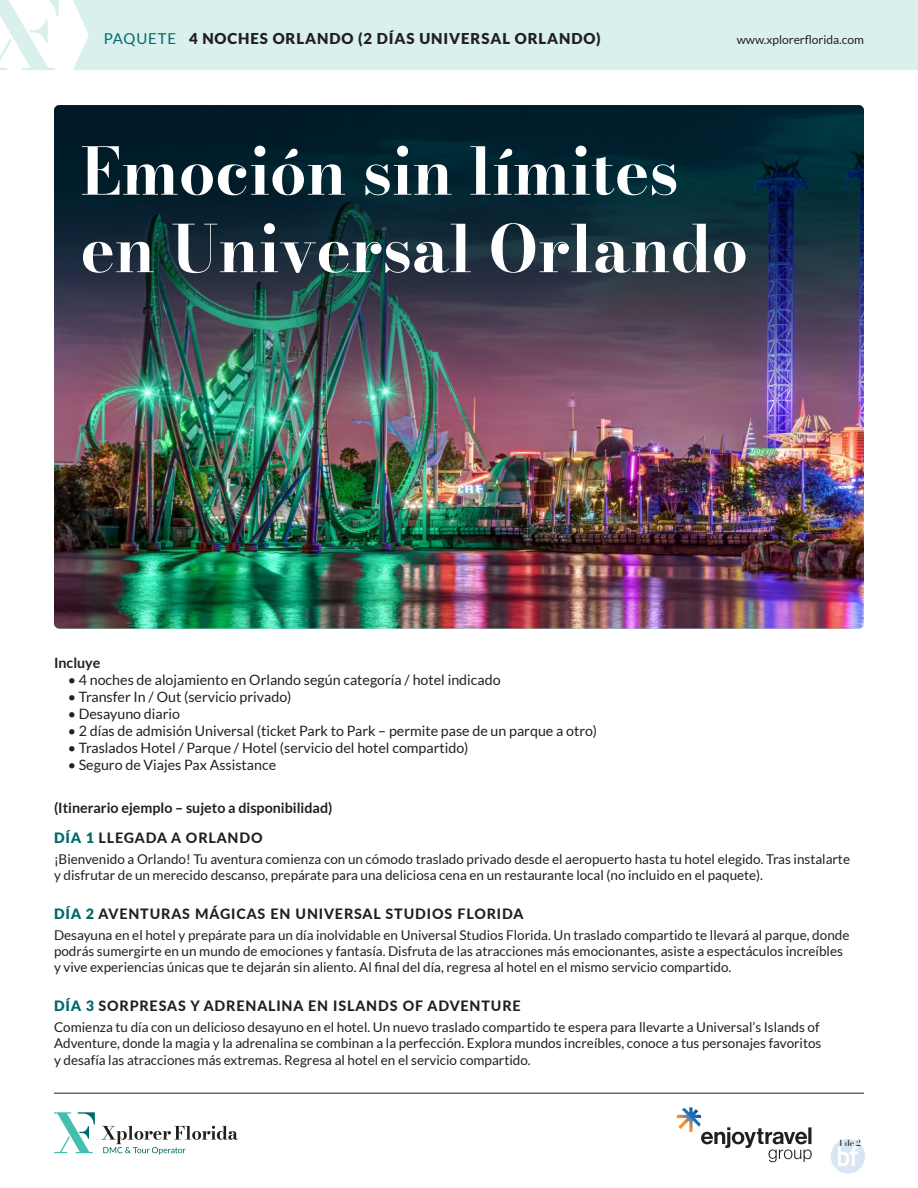
<style>
.page{position:relative;width:918px;height:1188px;background:#fff}
.page>*{position:absolute;margin:0;border:0;box-sizing:border-box;transform-origin:0 0}
.t1{font:700 64.5px/77.6px "Bodoni Moda 18 pt";color:#fff}
.t2{font:900 15px "Lato";letter-spacing:.06em;color:#231f20}
.t3{font:15px "Lato";letter-spacing:.06em;color:#00696a}
.t4{font:14.25px "Lato";color:#231f20}
.t5{font:800 14.25px "Lato";letter-spacing:.06em;color:#231f20}
.t6{font:700 14.25px "Lato";color:#231f20}
.t7{font:13.5px/16.2px "Lato";color:#231f20}
.t8{font:12px "Lato";color:#231f20}
.t9{font:600 8.25px "Bodoni Moda 72 pt";color:#231f20}
.s1{font-weight:900;color:#00696a}
</style>
<div class="page">
<img style="left:54px;top:105px;width:810px;height:524px">
<img style="left:54px;top:105px;width:810px;height:316px;border-radius:5px">
<div style="left:73px;top:0;width:845px;height:70px;background:#d9f0ed"></div>
<svg style="left:0;top:0;width:59px;height:70px"></svg>
<hr style="left:54px;top:1093px;width:810px;height:1px;background:#231f20">
<svg style="left:102px;top:1126px;width:136px;height:29px"></svg>
<svg style="left:54px;top:1112px;width:41px;height:41px"></svg>
<svg style="left:677px;top:1107px;width:135px;height:55px"></svg>
<hr style="left:808px;top:1127px;width:3px;height:17px;background:#231f20">
<img style="left:831px;top:1139px;width:34px;height:35px">
<p class="t3" style="left:104px;top:30px;width:74px">PAQUETE</p>
<p class="t2" style="left:189px;top:30px;width:413px">4 NOCHES ORLANDO (2 DÍAS UNIVERSAL ORLANDO)</p>
<p class="t8" style="left:737px;top:33px;width:129px">www.xplorerflorida.com</p>
<p class="t1" style="left:81px;top:134px;width:669px">Emoción sin límites en Universal Orlando</p>
<p class="t6" style="left:54px;top:654px;width:48px">Incluye</p>
<p class="t4" style="left:68px;top:672px;width:434px">• 4 noches de alojamiento en Orlando según categoría / hotel indicado</p>
<p class="t4" style="left:68px;top:689px;width:225px">• Transfer In / Out (servicio privado)</p>
<p class="t4" style="left:68px;top:706px;width:114px">• Desayuno diario</p>
<p class="t4" style="left:68px;top:723px;width:531px">• 2 días de admisión Universal (ticket Park to Park – permite pase de un parque a otro)</p>
<p class="t4" style="left:68px;top:740px;width:402px">• Traslados Hotel / Parque / Hotel (servicio del hotel compartido)</p>
<p class="t4" style="left:68px;top:757px;width:210px">• Seguro de Viajes Pax Assistance</p>
<p class="t6" style="left:54px;top:800px;width:280px">(Itinerario ejemplo – sujeto a disponibilidad)</p>
<p class="t5" style="left:54px;top:827px;width:210px"><span class="s1">DÍA 1</span> LLEGADA A ORLANDO</p>
<p class="t7" style="left:54px;top:851px;width:798px">¡Bienvenido a Orlando! Tu aventura comienza con un cómodo traslado privado desde el aeropuerto hasta tu hotel elegido. Tras instalarte y disfrutar de un merecido descanso, prepárate para una deliciosa cena en un restaurante local (no incluido en el paquete).</p>
<p class="t5" style="left:54px;top:903px;width:471px"><span class="s1">DÍA 2</span> AVENTURAS MÁGICAS EN UNIVERSAL STUDIOS FLORIDA</p>
<p class="t7" style="left:54px;top:927px;width:797px">Desayuna en el hotel y prepárate para un día inolvidable en Universal Studios Florida. Un traslado compartido te llevará al parque, donde podrás sumergirte en un mundo de emociones y fantasía. Disfruta de las atracciones más emocionantes, asiste a espectáculos increíbles y vive experiencias únicas que te dejarán sin aliento. Al final del día, regresa al hotel en el mismo servicio compartido.</p>
<p class="t5" style="left:54px;top:995px;width:468px"><span class="s1">DÍA 3</span> SORPRESAS Y ADRENALINA EN ISLANDS OF ADVENTURE</p>
<p class="t7" style="left:54px;top:1019px;width:769px">Comienza tu día con un delicioso desayuno en el hotel. Un nuevo traslado compartido te espera para llevarte a Universal’s Islands of<br>Adventure, donde la magia y la adrenalina se combinan a la perfección. Explora mundos increíbles, conoce a tus personajes favoritos y desafía las atracciones más extremas. Regresa al hotel en el servicio compartido.</p>
<p class="t9" style="left:839px;top:1137px;width:24px">1 de 2</p>
</div>
